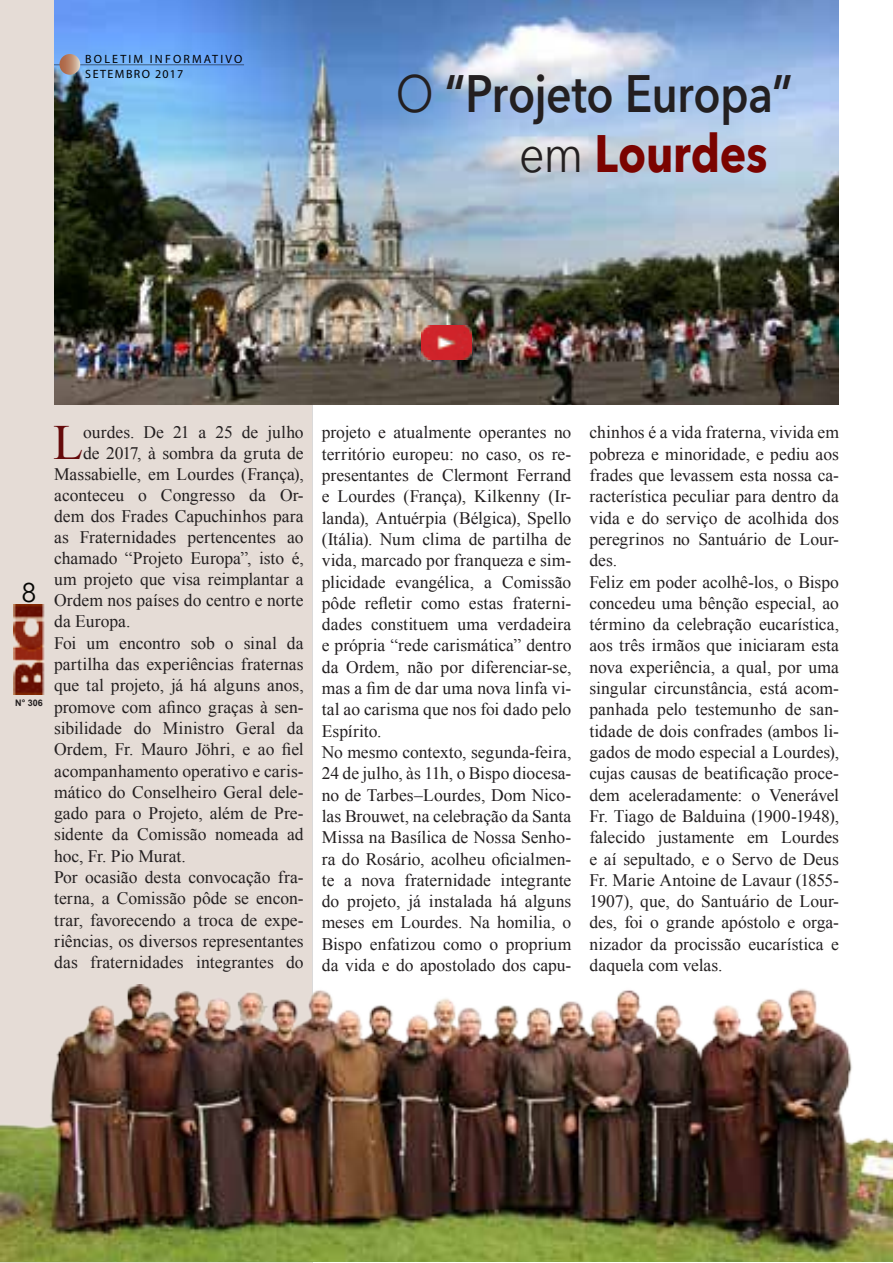
<style>
.page{position:relative;width:893px;height:1263px;background:#fff}
.page>*{position:absolute;margin:0;border:0;box-sizing:border-box;transform-origin:0 0}
.Title_1{font:600 52.5px "Avenir Next";letter-spacing:-.01em;color:#231f20;scale:.85 1}
.Title_1-2{font:700 52.5px "Avenir Next";letter-spacing:-.005em;color:#7b0300;scale:.85 1}
.BICI_text_initial_le{font:49.2px "Times New Roman";color:#650a0b}
.t1{font:27px "Avenir Next";color:#040503}
.BICI_text_base_stile{font:17.55px/21.3px "Times New Roman";color:#231f20;text-align:justify}
.BICI_text_initial_le-2{font:17.55px "Times New Roman";color:#231f20}
.t2{font:12px "Myriad Pro";letter-spacing:.18em;color:#000}
.t3{font:12px "Myriad Pro";letter-spacing:.12em;color:#000}
.t4{font:700 9px "Arial";color:#231f20}
.s1{font-weight:400}
.s2{font-weight:400;color:#231f20}
</style>
<div class="page">
<div style="left:0;top:0;width:313px;height:1263px;background:#e5dcd6"></div>
<img style="left:13px;top:604px;width:35px;height:90px">
<img style="left:54px;top:0;width:785px;height:405px">
<img style="left:421px;top:325px;width:51px;height:34px">
<img style="left:0;top:985px;width:893px;height:277px">
<hr style="left:54px;top:65px;width:190px;height:1px;background:#000">
<svg style="left:59px;top:54px;width:21px;height:21px"></svg>
<p class="t2" style="left:85px;top:52px;width:159px">BOLETIM INFORMATIVO</p>
<p class="t3" style="left:85px;top:67px;width:100px">SETEMBRO 2017</p>
<p class="Title_1" style="left:396px;top:49px;width:469px"><span class="s1">O</span> “Projeto Europa”</p>
<p class="Title_1-2" style="left:519px;top:108px;width:294px"><span class="s2">em</span> Lourdes</p>
<p class="t1" style="left:21px;top:570px;width:17px">8</p>
<p class="t4" style="left:15px;top:697px;width:29px">N° 306</p>
<p class="BICI_text_initial_le" style="left:53px;top:410px;width:32px">L</p>
<p class="BICI_text_initial_le-2" style="left:83px;top:421px;width:222px">ourdes. De 21 a 25 de julho</p>
<p class="BICI_text_initial_le-2" style="left:83px;top:442px;width:222px">de 2017, à sombra da gruta de</p>
<p class="BICI_text_initial_le-2" style="left:54px;top:463px;width:251px">Massabielle, em Lourdes (França),</p>
<p class="BICI_text_initial_le-2" style="left:54px;top:484px;width:251px">aconteceu o Congresso da Or-</p>
<p class="BICI_text_initial_le-2" style="left:54px;top:505px;width:251px">dem dos Frades Capuchinhos para</p>
<p class="BICI_text_initial_le-2" style="left:54px;top:526px;width:251px">as Fraternidades pertencentes ao</p>
<p class="BICI_text_initial_le-2" style="left:54px;top:547px;width:251px">chamado “Projeto Europa”, isto é,</p>
<p class="BICI_text_initial_le-2" style="left:54px;top:568px;width:251px">um projeto que visa reimplantar a</p>
<p class="BICI_text_initial_le-2" style="left:54px;top:589px;width:251px">Ordem nos países do centro e norte</p>
<p class="BICI_text_initial_le-2" style="left:54px;top:610px;width:78px">da Europa.</p>
<p class="BICI_text_base_stile" style="left:54px;top:632px;width:251px">Foi um encontro sob o sinal da partilha das experiências fraternas que tal projeto, já há alguns anos, promove com afinco graças à sen&shy;sibilidade do Ministro Geral da Ordem, Fr. Mauro Jöhri, e ao fiel acompanhamento operativo e caris&shy;mático do Conselheiro Geral dele&shy;gado para o Projeto, além de Pre&shy;sidente da Comissão nomeada ad hoc, Fr. Pio Murat.</p>
<p class="BICI_text_base_stile" style="left:54px;top:866px;width:251px">Por ocasião desta convocação fra&shy;terna, a Comissão pôde se encon&shy;trar, favorecendo a troca de expe&shy;riências, os diversos representantes das fraternidades integrantes do</p>
<p class="BICI_text_base_stile" style="left:322px;top:422px;width:251px">projeto e atualmente operantes no território europeu: no caso, os re&shy;presentantes de Clermont Ferrand e Lourdes (França), Kilkenny (Ir&shy;landa), Antuérpia (Bélgica), Spello (Itália). Num clima de partilha de vida, marcado por franqueza e sim&shy;plicidade evangélica, a Comissão pôde refletir como estas fraterni&shy;dades constituem uma verdadeira e própria “rede carismática” dentro da Ordem, não por diferenciar-se, mas a fim de dar uma nova linfa vi&shy;tal ao carisma que nos foi dado pelo Espírito.</p>
<p class="BICI_text_base_stile" style="left:322px;top:741px;width:251px">No mesmo contexto, segunda-feira, 24 de julho, às 11h, o Bispo diocesa&shy;no de Tarbes–Lourdes, Dom Nico&shy;las Brouwet, na celebração da Santa Missa na Basílica de Nossa Senho&shy;ra do Rosário, acolheu oficialmen&shy;te a nova fraternidade integrante do projeto, já instalada há alguns meses em Lourdes. Na homilia, o Bispo enfatizou como o proprium da vida e do apostolado dos capu-</p>
<p class="BICI_text_base_stile" style="left:589px;top:422px;width:251px">chinhos é a vida fraterna, vivida em pobreza e minoridade, e pediu aos frades que levassem esta nossa ca&shy;racterística peculiar para dentro da vida e do serviço de acolhida dos peregrinos no Santuário de Lour&shy;des.</p>
<p class="BICI_text_base_stile" style="left:589px;top:571px;width:251px">Feliz em poder acolhê-los, o Bispo concedeu uma bênção especial, ao término da celebração eucarística, aos três irmãos que iniciaram esta nova experiência, a qual, por uma singular circunstância, está acom&shy;panhada pelo testemunho de san&shy;tidade de dois confrades (ambos li&shy;gados de modo especial a Lourdes), cujas causas de beatificação proce&shy;dem aceleradamente: o Venerável Fr. Tiago de Balduina (1900-1948), falecido justamente em Lourdes e aí sepultado, e o Servo de Deus Fr. Marie Antoine de Lavaur (1855- 1907), que, do Santuário de Lour&shy;des, foi o grande apóstolo e orga&shy;nizador da procissão eucarística e daquela com velas.</p>
</div>
